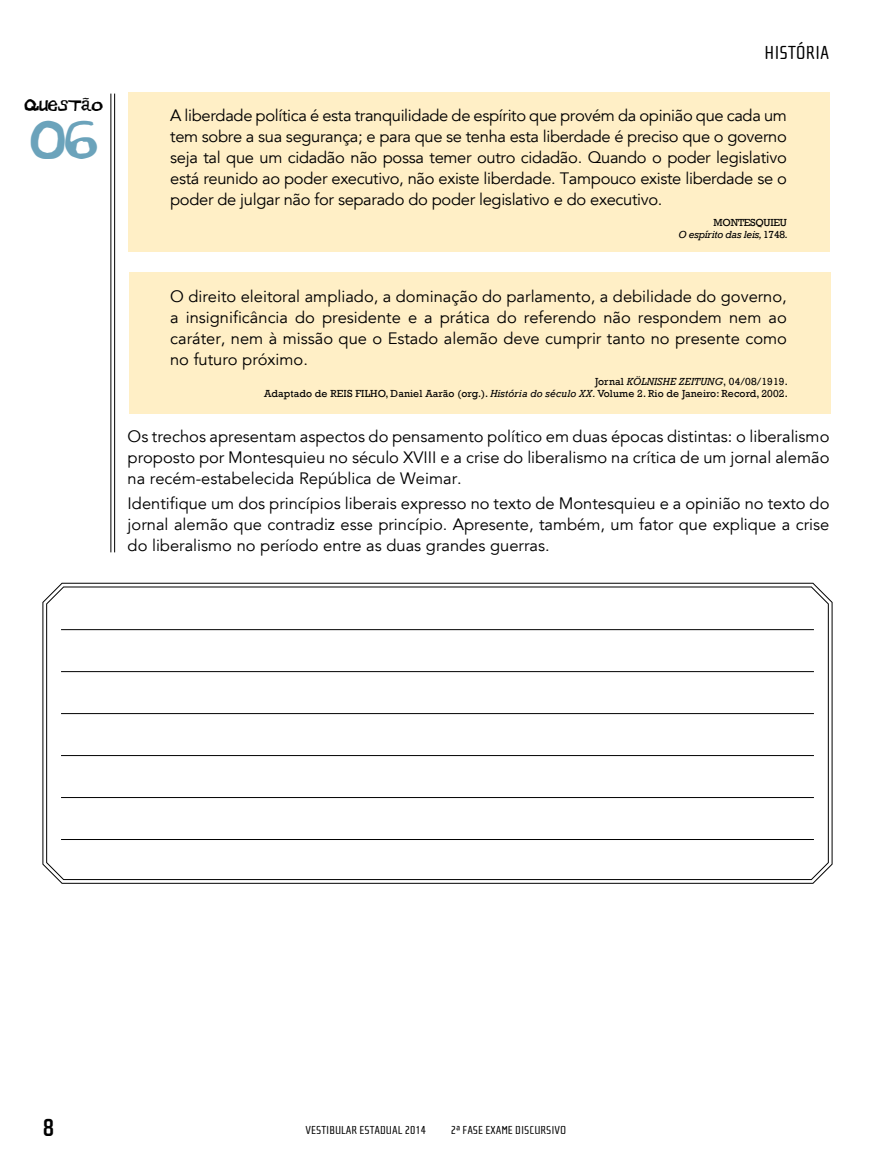
<style>
.page{position:relative;width:872px;height:1170px;background:#fff}
.page>*{position:absolute;margin:0;border:0;box-sizing:border-box;transform-origin:0 0}
.t1{font:48px "Dirt Devil";color:#6ba3bb}
.t2{font:700 25.5px "Cholla Sans";color:#000}
.t3{font:19.5px "Cholla Sans";color:#000}
.t4{font:16.5px/21px "Avenir";color:#000;text-align:justify}
.t5{font:15px "Dirt Devil";color:#000}
.t6{font:12px "Cholla Sans";color:#000}
.t7{font:10.5px/12px "Rockwell";letter-spacing:.01em;color:#000;text-align:right}
.t8{font:italic 10.5px/12px "Rockwell";letter-spacing:-.02em;color:#000}
.s1{font-style:normal}
.s2{font-style:italic}
</style>
<div class="page">
<hr style="left:114px;top:94px;width:1px;height:458px;background:#000">
<hr style="left:110px;top:94px;width:1px;height:458px;background:#000">
<svg style="left:42px;top:582px;width:791px;height:302px"></svg>
<svg style="left:46px;top:586px;width:783px;height:294px"></svg>
<div style="left:129px;top:272px;width:701px;height:141px;background:#ffefc6"></div>
<div style="left:128px;top:93px;width:701px;height:159px;background:#ffefc6"></div>
<p class="t5" style="left:25px;top:95px;width:80px">QUESTÃO</p>
<h1 class="t1" style="left:31px;top:105px;width:68px">06</h1>
<p class="t3" style="left:764px;top:42px;width:66px">HISTÓRIA</p>
<p class="t4" style="left:170px;top:105px;width:618px">A liberdade política é esta tranquilidade de espírito que provém da opinião que cada um tem sobre a sua segurança; e para que se tenha esta liberdade é preciso que o governo seja tal que um cidadão não possa temer outro cidadão. Quando o poder legislativo está reunido ao poder executivo, não existe liberdade. Tampouco existe liberdade se o poder de julgar não for separado do poder legislativo e do executivo.</p>
<p class="t8" style="left:678px;top:216px;width:111px;text-indent:35px"><span class="s1">Montes quieu<br></span>O espírito das leis, <span class="s1">1748</span>.</p>
<p class="t4" style="left:170px;top:286px;width:618px">O direito eleitoral ampliado, a dominação do parlamento, a debilidade do governo, a insignificância do presidente e a prática do referendo não respondem nem ao caráter, nem à missão que o Estado alemão deve cumprir tanto no presente como no futuro próximo.</p>
<p class="t7" style="left:264px;top:375px;width:525px">Jornal <span class="s2">Kölnishe Zeitung</span>, 04/08/1919.<br>Adaptado de REIS FILHO, Daniel Aarão (org.). <span class="s2">História do século XX.</span> Volume 2. Rio de Janeiro: Record, 2002.</p>
<p class="t4" style="left:128px;top:426px;width:703px">Os trechos apresentam aspectos do pensamento político em duas épocas distintas: o liberalismo proposto por Montesquieu no século XVIII e a crise do liberalismo na crítica de um jornal alemão na recém-estabelecida República de Weimar.</p>
<p class="t4" style="left:128px;top:493px;width:703px">Identifique um dos princípios liberais expresso no texto de Montesquieu e a opinião no texto do jornal alemão que contradiz esse princípio. Apresente, também, um fator que explique a crise do liberalismo no período entre as duas grandes guerras.</p>
<h2 class="t2" style="left:43px;top:1113px;width:14px">8</h2>
<p class="t6" style="left:451px;top:1123px;width:117px">2ª FASE EXAME DISCURSIVO</p>
<p class="t6" style="left:305px;top:1123px;width:122px">VESTIBULAR ESTADUAL 2014</p>
</div>
